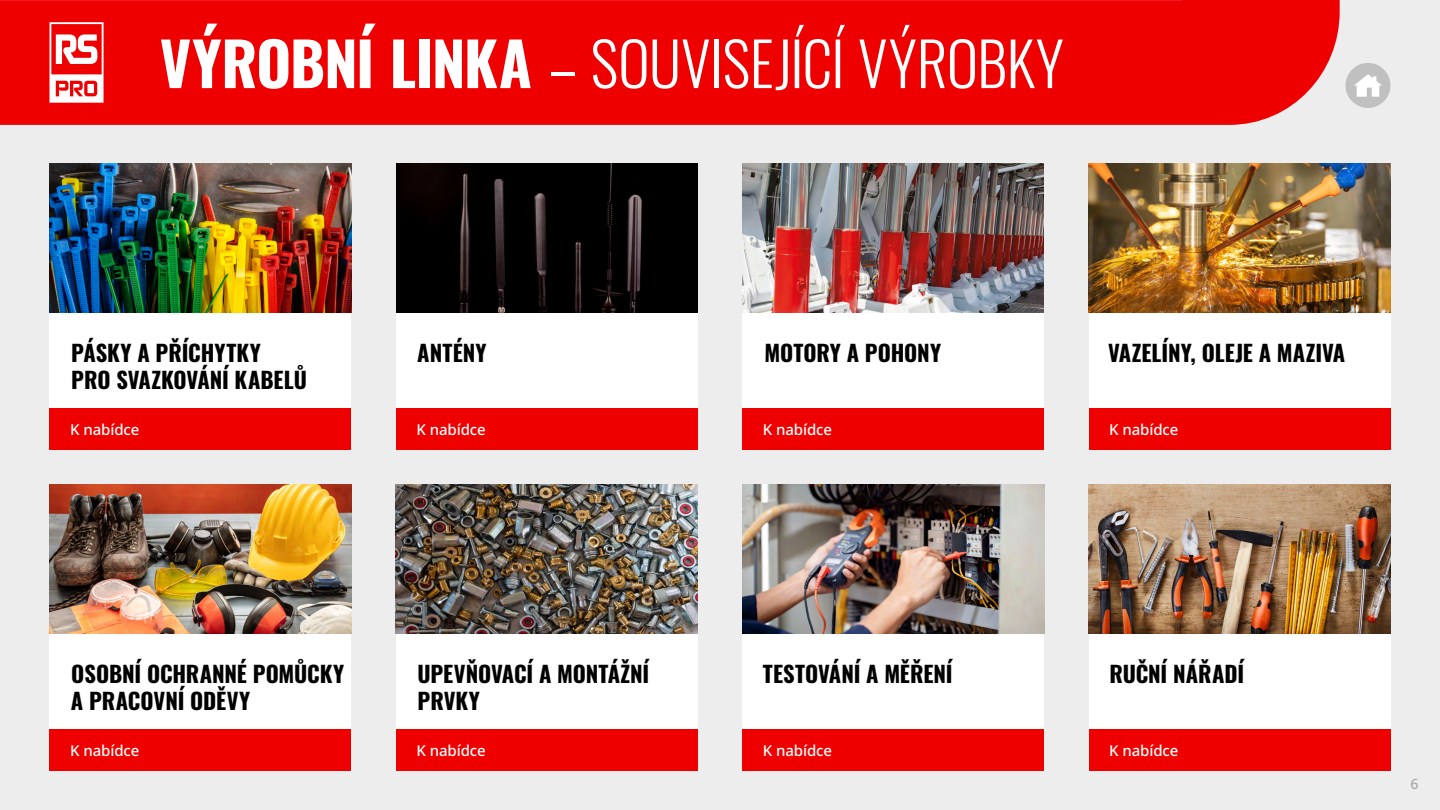
<style>
.page{position:relative;width:1440px;height:810px;background:#ededed}
.page>*{position:absolute;margin:0;border:0;box-sizing:border-box;transform-origin:0 0}
.t1{font:300 60px "Oswald";letter-spacing:-.01em;color:#fff}
.t2{font:700 22.5px/27px "Oswald";color:#000}
.t3{font:500 15px "Noto Sans";letter-spacing:-.01em;color:#fff}
.t4{font:500 14.17px "Noto Sans";color:#a8a8a7}
.s1{font-weight:700}
</style>
<div class="page">
<div style="left:0;top:0;width:1340px;height:125px;background:#ef0000"></div>
<svg style="left:50px;top:22px;width:54px;height:81px;background:#f78282"></svg>
<div style="left:742px;top:164px;width:302px;height:285px;background:#fff"></div>
<div style="left:742px;top:485px;width:302px;height:285px;background:#fff"></div>
<div style="left:1089px;top:164px;width:301px;height:285px;background:#fff"></div>
<div style="left:1089px;top:485px;width:301px;height:285px;background:#fff"></div>
<div style="left:50px;top:164px;width:301px;height:285px;background:#fff"></div>
<div style="left:50px;top:485px;width:301px;height:285px;background:#fff"></div>
<div style="left:396px;top:164px;width:302px;height:285px;background:#fff"></div>
<div style="left:396px;top:485px;width:302px;height:285px;background:#fff"></div>
<div style="left:50px;top:408px;width:301px;height:41px;background:#ef0000"></div>
<div style="left:50px;top:729px;width:301px;height:41px;background:#ef0000"></div>
<div style="left:396px;top:408px;width:302px;height:41px;background:#ef0000"></div>
<div style="left:396px;top:729px;width:302px;height:41px;background:#ef0000"></div>
<div style="left:742px;top:408px;width:302px;height:41px;background:#ef0000"></div>
<div style="left:742px;top:729px;width:302px;height:41px;background:#ef0000"></div>
<div style="left:1089px;top:408px;width:301px;height:41px;background:#ef0000"></div>
<div style="left:1089px;top:729px;width:301px;height:41px;background:#ef0000"></div>
<img style="left:50px;top:485px;width:301px;height:148px">
<img style="left:742px;top:485px;width:302px;height:148px">
<img style="left:1089px;top:485px;width:301px;height:148px">
<img style="left:50px;top:164px;width:301px;height:148px">
<img style="left:396px;top:485px;width:302px;height:148px">
<img style="left:1089px;top:164px;width:301px;height:148px">
<img style="left:742px;top:164px;width:302px;height:148px">
<img style="left:396px;top:164px;width:301px;height:148px">
<svg style="left:1346px;top:63px;width:44px;height:45px"></svg>
<h1 class="t1" style="left:160px;top:10px;width:906px"><span class="s1">VÝROBNÍ LINKA</span> – SOUVISEJÍCÍ VÝROBKY</h1>
<p class="t2" style="left:71px;top:340px;width:237px">PÁSKY A PŘÍCHYTKY<br>PRO SVAZKOVÁNÍ KABELŮ</p>
<p class="t2" style="left:417px;top:340px;width:71px">ANTÉNY</p>
<p class="t2" style="left:1108px;top:340px;width:239px">VAZELÍNY, OLEJE A MAZIVA</p>
<p class="t2" style="left:765px;top:340px;width:178px">MOTORY A POHONY</p>
<p class="t3" style="left:70px;top:419px;width:71px">K nabídce</p>
<p class="t3" style="left:416px;top:419px;width:71px">K nabídce</p>
<p class="t3" style="left:763px;top:419px;width:71px">K nabídce</p>
<p class="t3" style="left:1109px;top:419px;width:71px">K nabídce</p>
<p class="t2" style="left:71px;top:661px;width:275px">OSOBNÍ OCHRANNÉ POMŮCKY<br>A PRACOVNÍ ODĚVY</p>
<p class="t3" style="left:70px;top:740px;width:71px">K nabídce</p>
<p class="t2" style="left:418px;top:661px;width:233px">UPEVŇOVACÍ A MONTÁŽNÍ</p>
<p class="t2" style="left:763px;top:661px;width:191px">TESTOVÁNÍ A MĚŘENÍ</p>
<p class="t2" style="left:1109px;top:661px;width:136px">RUČNÍ NÁŘADÍ</p>
<p class="t2" style="left:418px;top:688px;width:64px">PRVKY</p>
<p class="t3" style="left:416px;top:740px;width:71px">K nabídce</p>
<p class="t3" style="left:763px;top:740px;width:71px">K nabídce</p>
<p class="t3" style="left:1109px;top:740px;width:71px">K nabídce</p>
<p class="t4" style="left:1411px;top:774px;width:10px">6</p>
</div>
